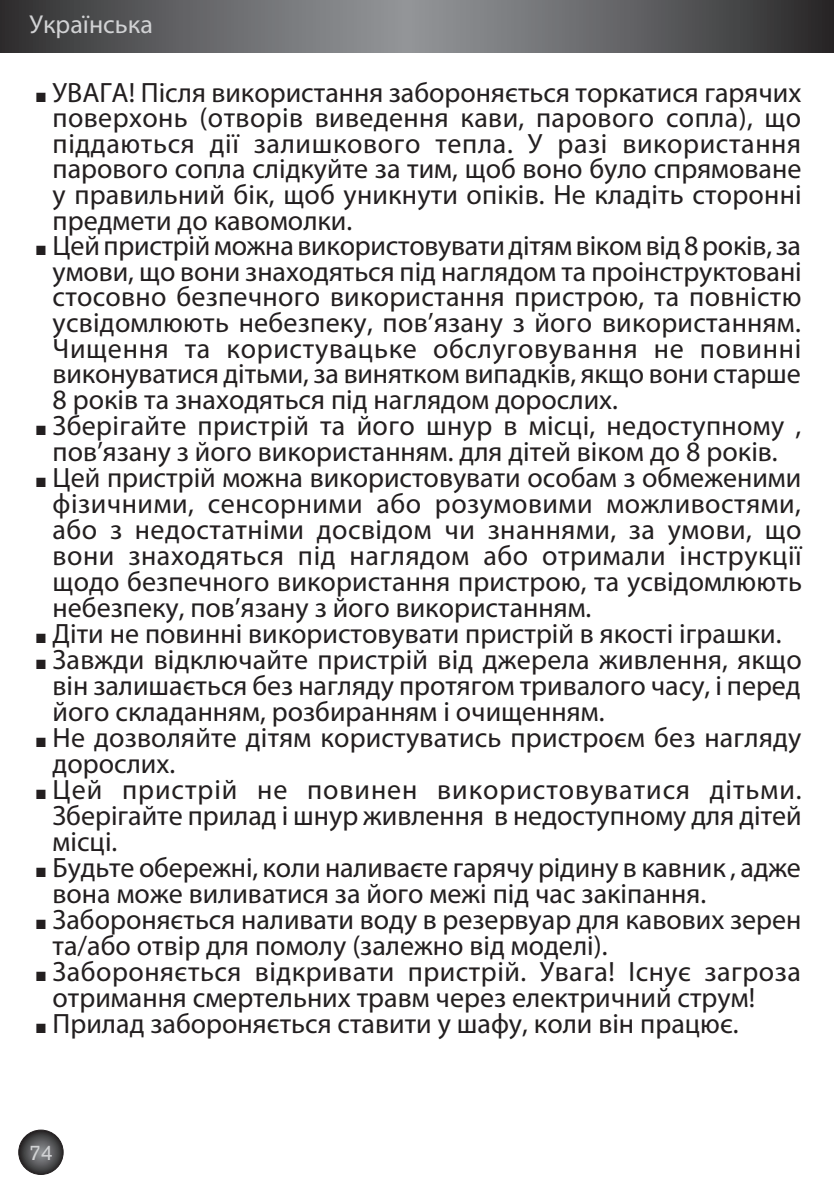
<style>
.page{position:relative;width:834px;height:1187px;background:#fff}
.page>*{position:absolute;margin:0;border:0;box-sizing:border-box;transform-origin:0 0}
.t1{font:28px/26px "Myriad Pro";color:#231f20;text-align:justify}
.t2{font:28px/26px "Myriad Pro";letter-spacing:.02em;color:#231f20}
.t3{font:26px "Myriad Pro";color:#d1d2d4}
.t4{font:21px "Akzidenz Grotesk BE";color:#d1d2d4}
.s1{font-family:"Arial";font-size:20px}
</style>
<div class="page">
<svg style="left:0;top:0;width:833px;height:52px;background:#626365"></svg>
<svg style="left:19px;top:1130px;width:44px;height:44px"></svg>
<div style="left:18px;top:1129px;width:46px;height:46px;border:1px solid #231f20;border-radius:50%"></div>
<p class="t3" style="left:30px;top:8px;width:125px">Українська</p>
<p class="t1" style="left:53px;top:79px;width:750px;text-indent:-17px"><span class="s1">■</span> УВАГА! Після використання забороняється торкатися гарячих поверхонь (отворів виведення кави, парового сопла), що піддаються дії залишкового тепла. У разі використання парового сопла слідкуйте за тим, щоб воно було спрямоване у правильний бік, щоб уникнути опіків. Не кладіть сторонні предмети до кавомолки.</p>
<p class="t1" style="left:53px;top:233px;width:750px;text-indent:-17px"><span class="s1">■</span> Цей пристрій можна використовувати дітям віком від 8 років, за умови, що вони знаходяться під наглядом та проінструктовані стосовно безпечного використання пристрою, та повністю усвідомлюють небезпеку, пов’язану з його використанням.<br>Чищення та користувацьке обслуговування не повинні виконуватися дітьми, за винятком випадків, якщо вони старше 8 років та знаходяться під наглядом дорослих.</p>
<p class="t1" style="left:35px;top:412px;width:767px;text-align:center"><span class="s1">■</span> Зберігайте пристрій та його шнур в місці, недоступному , пов’язану з його використанням. для дітей віком до 8 років.</p>
<p class="t1" style="left:53px;top:464px;width:750px;text-indent:-17px"><span class="s1">■</span> Цей пристрій можна використовувати особам з обмеженими фізичними, сенсорними або розумовими можливостями, або з недостатніми досвідом чи знаннями, за умови, що вони знаходяться під наглядом або отримали інструкції щодо безпечного використання пристрою, та усвідомлюють небезпеку, пов’язану з його використанням.</p>
<p class="t1" style="left:35px;top:620px;width:747px"><span class="s1">■</span> Діти не повинні використовувати пристрій в якості іграшки.</p>
<p class="t1" style="left:53px;top:646px;width:750px;text-indent:-17px"><span class="s1">■</span> Завжди відключайте пристрій від джерела живлення, якщо він залишається без нагляду протягом тривалого часу, і перед його складанням, розбиранням і очищенням.</p>
<p class="t1" style="left:53px;top:724px;width:750px;text-indent:-17px"><span class="s1">■</span> Не дозволяйте дітям користуватись пристроєм без нагляду дорослих.</p>
<p class="t1" style="left:53px;top:776px;width:750px;text-indent:-17px"><span class="s1">■</span> Цей пристрій не повинен використовуватися дітьми.<br>Зберігайте прилад і шнур живлення в недоступному для дітей місці.</p>
<p class="t1" style="left:53px;top:854px;width:749px;text-indent:-17px"><span class="s1">■</span> Будьте обережні, коли наливаєте гарячу рідину в кавник , адже вона може виливатися за його межі під час закіпання.</p>
<p class="t1" style="left:53px;top:906px;width:750px;text-indent:-17px"><span class="s1">■</span> Забороняється наливати воду в резервуар для кавових зерен та/або отвір для помолу (залежно від моделі).</p>
<p class="t2" style="left:53px;top:958px;width:749px;text-indent:-17px"><span class="s1">■</span> Забороняється відкривати пристрій. Увага! Існує загроза отримання смертельних травм через електричний струм!</p>
<p class="t1" style="left:35px;top:1010px;width:704px"><span class="s1">■</span> Прилад забороняється ставити у шафу, коли він працює.</p>
<p class="t4" style="left:29px;top:1140px;width:26px">74</p>
</div>
